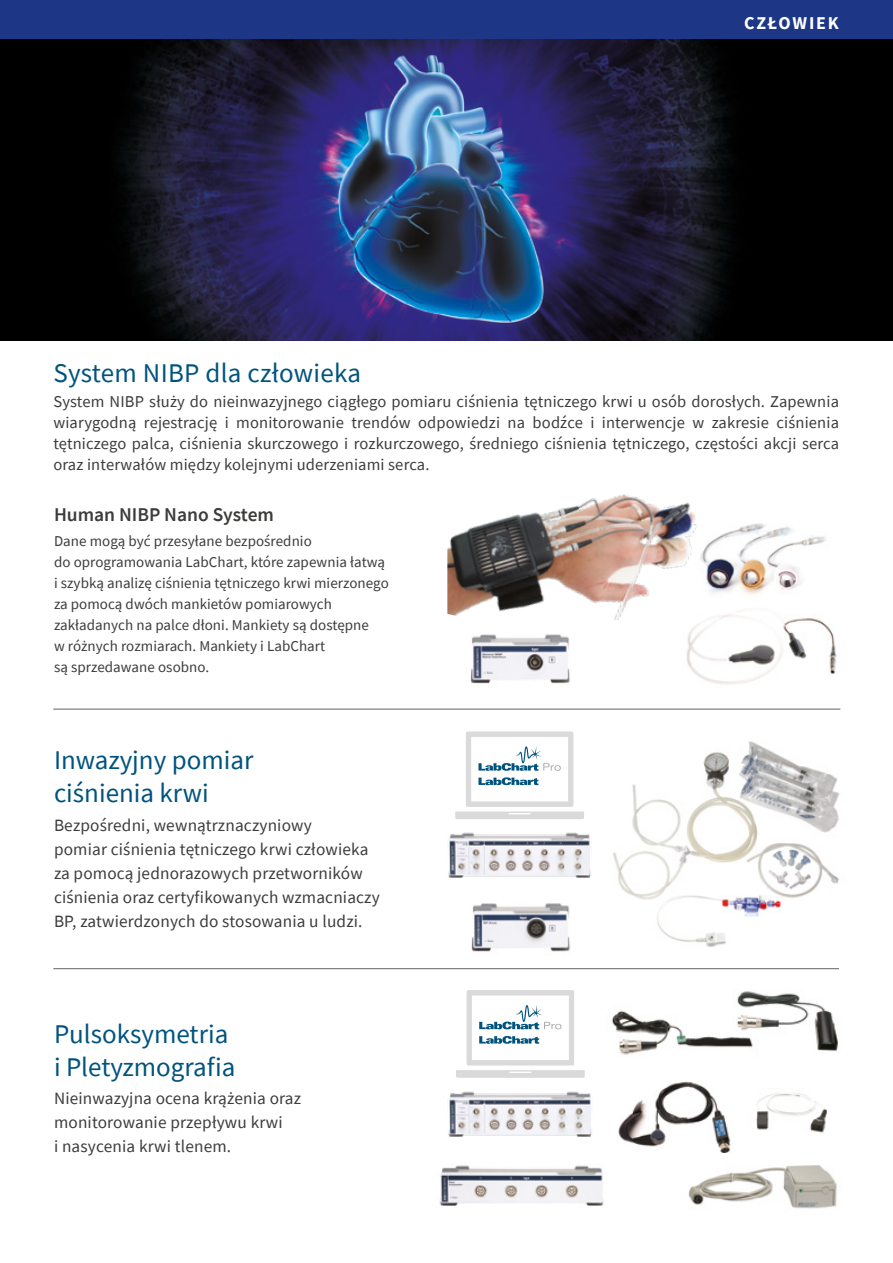
<style>
.page{position:relative;width:893px;height:1263px;background:#fff}
.page>*{position:absolute;margin:0;border:0;box-sizing:border-box;transform-origin:0 0}
.t1{font:27px/33px "Source Sans Pro";color:#00537e}
.t2{font:600 19.5px "Source Sans Pro";color:#3c3c3b}
.t3{font:700 18px "Source Sans Pro";letter-spacing:.1em;color:#fff}
.t4{font:17.25px/24px "Source Sans Pro";letter-spacing:.01em;color:#3c3c3b}
.t5{font:16.5px/21px "Source Sans Pro";letter-spacing:.01em;color:#3c3c3b;text-align:justify}
.t6{font:15px/21px "Source Sans Pro";letter-spacing:.005em;color:#3c3c3b}
</style>
<div class="page">
<svg style="left:456px;top:990px;width:129px;height:88px"></svg>
<img style="left:448px;top:1091px;width:144px;height:46px">
<svg style="left:455px;top:731px;width:129px;height:88px"></svg>
<img style="left:448px;top:832px;width:143px;height:46px">
<img style="left:711px;top:523px;width:115px;height:72px">
<img style="left:0;top:39px;width:893px;height:301px">
<img style="left:447px;top:494px;width:264px;height:126px">
<hr style="left:53px;top:709px;width:787px;height:1px;background:#646363">
<img style="left:682px;top:605px;width:155px;height:79px">
<img style="left:471px;top:903px;width:100px;height:49px">
<img style="left:613px;top:741px;width:227px;height:159px">
<img style="left:651px;top:888px;width:131px;height:59px">
<img style="left:470px;top:634px;width:100px;height:50px">
<img style="left:439px;top:1165px;width:165px;height:41px">
<img style="left:689px;top:1165px;width:148px;height:44px">
<img style="left:618px;top:1081px;width:113px;height:71px">
<img style="left:737px;top:991px;width:101px;height:60px">
<img style="left:611px;top:1006px;width:147px;height:49px">
<hr style="left:53px;top:968px;width:786px;height:1px;background:#646363">
<img style="left:756px;top:1093px;width:72px;height:40px">
<div style="left:0;top:0;width:893px;height:39px;background:#1d3786"></div>
<p class="t3" style="left:744px;top:12px;width:96px">CZŁOWIEK</p>
<h1 class="t1" style="left:53px;top:356px;width:309px">System NIBP dla człowieka</h1>
<p class="t5" style="left:53px;top:391px;width:787px">System NIBP służy do nieinwazyjnego ciągłego pomiaru ciśnienia tętniczego krwi u osób dorosłych. Zapewnia wiarygodną rejestrację i monitorowanie trendów odpowiedzi na bodźce i interwencje w zakresie ciśnienia tętniczego palca, ciśnienia skurczowego i rozkurczowego, średniego ciśnienia tętniczego, częstości akcji serca oraz interwałów między kolejnymi uderzeniami serca.</p>
<p class="t2" style="left:54px;top:502px;width:221px">Human NIBP Nano System</p>
<p class="t6" style="left:54px;top:530px;width:336px">Dane mogą być przesyłane bezpośrednio<br>do oprogramowania LabChart, które zapewnia łatwą i szybką analizę ciśnienia tętniczego krwi mierzonego za pomocą dwóch mankietów pomiarowych zakładanych na palce dłoni. Mankiety są dostępne<br>w różnych rozmiarach. Mankiety i LabChart<br>są sprzedawane osobno.</p>
<h1 class="t1" style="left:54px;top:743px;width:201px">Inwazyjny pomiar ciśnienia krwi</h1>
<p class="t4" style="left:54px;top:813px;width:327px">Bezpośredni, wewnątrznaczyniowy<br>pomiar ciśnienia tętniczego krwi człowieka za pomocą jednorazowych przetworników ciśnienia oraz certyfikowanych wzmacniaczy BP, zatwierdzonych do stosowania u ludzi.</p>
<h1 class="t1" style="left:54px;top:1016px;width:183px">Pulsoksymetria i Pletyzmografia</h1>
<p class="t4" style="left:54px;top:1086px;width:249px">Nieinwazyjna ocena krążenia oraz monitorowanie przepływu krwi<br>i nasycenia krwi tlenem.</p>
</div>
